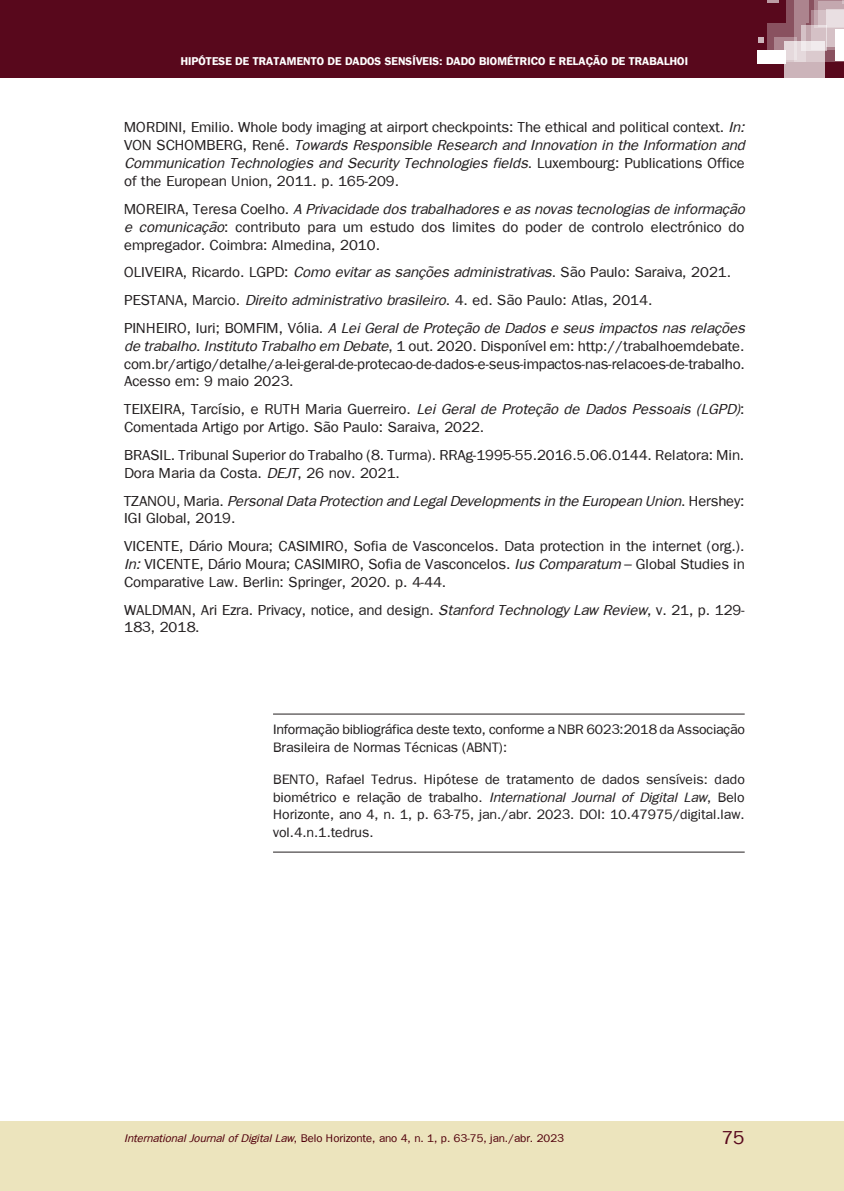
<style>
.page{position:relative;width:844px;height:1191px;background:#fff}
.page>*{position:absolute;margin:0;border:0;box-sizing:border-box;transform-origin:0 0}
.t1{font:19.25px "Frankfurt";color:#58081c}
.txt-referencias{font:14.88px/17.8px "Frankfurt";color:#231f20;text-align:justify}
.txt-referencias-2{font:italic 14.88px/17.8px "Frankfurt";letter-spacing:-.005em;color:#231f20}
.infomr-bibliog2{font:14px/17.5px "Frankfurt";color:#231f20;text-align:justify}
.inform-bibliog1{font:14px/17.5px "Frankfurt";letter-spacing:-.01em;color:#231f20}
.t2{font:11.38px "Frankfurt";color:#51000b}
.t3{font:700 11.38px "Frankfurt";color:#fff}
.s1{font-style:italic}
.s2{font-style:normal}
</style>
<div class="page">
<div style="left:0;top:1121px;width:843px;height:70px;background:#ece4bd"></div>
<div style="left:0;top:0;width:843px;height:78px;background:#58081c"></div>
<svg style="left:806px;top:0;width:37px;height:62px"></svg>
<svg style="left:786px;top:0;width:22px;height:23px"></svg>
<svg style="left:767px;top:0;width:11px;height:3px"></svg>
<div style="left:818px;top:1px;width:25px;height:25px;background:#c4a8af"></div>
<svg style="left:811px;top:10px;width:24px;height:40px"></svg>
<svg style="left:767px;top:23px;width:39px;height:27px"></svg>
<svg style="left:783px;top:41px;width:41px;height:37px"></svg>
<div style="left:757px;top:50px;width:28px;height:13px;background:#fff"></div>
<svg style="left:758px;top:37px;width:5px;height:6px"></svg>
<svg style="left:801px;top:25px;width:25px;height:25px"></svg>
<div style="left:835px;top:30px;width:8px;height:31px;background:#fff"></div>
<svg style="left:826px;top:9px;width:17px;height:38px"></svg>
<svg style="left:774px;top:37px;width:22px;height:22px"></svg>
<hr style="left:273px;top:713px;width:471px;height:1px;background:#231f20">
<hr style="left:273px;top:851px;width:471px;height:1px;background:#231f20">
<p class="t3" style="left:181px;top:55px;width:33px">HIPÓTESE</p>
<p class="t3" style="left:235px;top:55px;width:26px">DE TRATAMENTO</p>
<p class="t3" style="left:327px;top:55px;width:26px">DE DADOS</p>
<p class="t3" style="left:384px;top:55px;width:8px">SENS</p>
<p class="t3" style="left:412px;top:55px;width:11px">ÍVEIS</p>
<p class="t3" style="left:439px;top:55px;width:15px">: DADO</p>
<p class="t3" style="left:479px;top:55px;width:8px">BIOM</p>
<p class="t3" style="left:507px;top:55px;width:14px">ÉTRICO</p>
<p class="t3" style="left:549px;top:55px;width:18px">E RELA</p>
<p class="t3" style="left:585px;top:55px;width:51px">ÇÃO DE TRABALHO</p>
<p class="t3" style="left:684px;top:55px;width:5px">I</p>
<p class="txt-referencias" style="left:124px;top:118px;width:622px">MORDINI, Emilio. Whole body imaging at airport checkpoints: The ethical and political context. <span class="s1">In:<br></span>VON SCHOMBERG, René. <span class="s1">Towards Responsible Research and Innovation in the Information and Communication Technologies and Security Technologies fields</span>. Luxembourg: Publications Office of the European Union, 2011. p. 165-209.</p>
<p class="txt-referencias" style="left:124px;top:200px;width:622px">MOREIRA, Teresa Coelho. <span class="s1">A Privacidade dos trabalhadores e as novas tecnologias de informação e comunicação</span>: contributo para um estudo dos limites do poder de controlo electrónico do empregador. Coimbra: Almedina, 2010.</p>
<p class="txt-referencias" style="left:124px;top:263px;width:608px">OLIVEIRA, Ricardo. LGPD: <span class="s1">Como evitar as sanções administrativas</span>. São Paulo: Saraiva, 2021.</p>
<p class="txt-referencias" style="left:124px;top:291px;width:529px">PESTANA, Marcio. <span class="s1">Direito administrativo brasileiro</span>. 4. ed. São Paulo: Atlas, 2014.</p>
<p class="txt-referencias" style="left:124px;top:319px;width:622px">PINHEIRO, Iuri; BOMFIM, Vólia. <span class="s1">A Lei Geral de Proteção de Dados e seus impactos nas relações de trabalho</span>. <span class="s1">Instituto Trabalho em Debate</span>, 1 out. 2020. Disponível em: http://trabalhoemdebate. com.br/artigo/detalhe/a-lei-geral-de-protecao-de-dados-e-seus-impactos-nas-relacoes-de-trabalho.<br>Acesso em: 9 maio 2023.</p>
<p class="txt-referencias" style="left:124px;top:400px;width:622px">TEIXEIRA, Tarcísio, e RUTH Maria Guerreiro. <span class="s1">Lei Geral de Proteção de Dados Pessoais (LGPD)</span>:<br>Comentada Artigo por Artigo. São Paulo: Saraiva, 2022.</p>
<p class="txt-referencias" style="left:124px;top:446px;width:621px">BRASIL. Tribunal Superior do Trabalho (8. Turma). RRAg-1995-55.2016.5.06.0144. Relatora: Min.<br>Dora Maria da Costa. <span class="s1">DEJT</span>, 26 nov. 2021.</p>
<p class="txt-referencias-2" style="left:124px;top:491px;width:622px"><span class="s2">TZANOU, Maria.</span> Personal Data Protection and Legal Developments in the European Union<span class="s2">. Hershey:<br>IGI Global, 2019.</span></p>
<p class="txt-referencias" style="left:124px;top:537px;width:622px">VICENTE, Dário Moura; CASIMIRO, Sofia de Vasconcelos. Data protection in the internet (org.).<br><span class="s1">In:</span> VICENTE, Dário Moura; CASIMIRO, Sofia de Vasconcelos. <span class="s1">Ius Comparatum</span> – Global Studies in Comparative Law. Berlin: Springer, 2020. p. 4-44.</p>
<p class="txt-referencias" style="left:124px;top:600px;width:622px">WALDMAN, Ari Ezra. Privacy, notice, and design. <span class="s1">Stanford Technology Law Review</span>, v. 21, p. 129-<br>183, 2018.</p>
<p class="inform-bibliog1" style="left:273px;top:720px;width:473px">Informação bibliográfica deste texto, conforme a NBR 6023:2018 da Associação<br>Brasileira de Normas Técnicas (ABNT):</p>
<p class="infomr-bibliog2" style="left:273px;top:770px;width:473px">BENTO, Rafael Tedrus. Hipótese de tratamento de dados sensíveis: dado biométrico e relação de trabalho. <span class="s1">International Journal of Digital Law</span>, Belo Horizonte, ano 4, n. 1, p. 63-75, jan./abr. 2023. DOI: 10.47975/digital.law. vol.4.n.1.tedrus.</p>
<p class="t2" style="left:124px;top:1131px;width:441px"><span class="s1">International Journal of Digital Law</span>, Belo Horizonte, ano 4, n. 1, p. 63-75, jan./abr. 2023</p>
<p class="t1" style="left:721px;top:1127px;width:24px">75</p>
</div>
